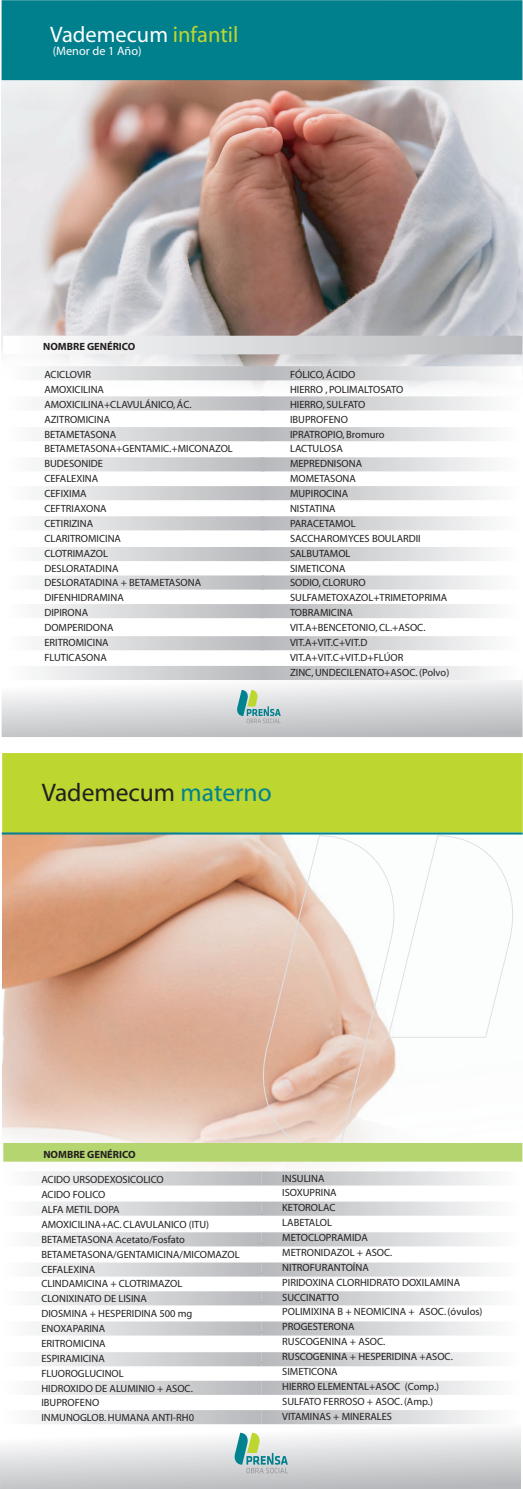
<style>
.page{position:relative;width:523px;height:1489px;background:#fff}
.page>*{position:absolute;margin:0;border:0;box-sizing:border-box;transform-origin:0 0}
.t1{font:25.46px "Myriad";color:#231f20}
.t2{font:22.49px "Myriad";color:#fff}
.t3{font:12.25px "Myriad";color:#fff}
.t4{font:10.5px/14.9px "Myriad";color:#231f20}
.t5{font:700 10.5px "Myriad";color:#231f20}
.s1{color:#bed630}
.s2{color:#00828f}
</style>
<div class="page">
<img style="left:1px;top:0;width:522px;height:411px">
<div style="left:3px;top:336px;width:519px;height:18px;background:linear-gradient(to right,#fdfefe,#b7b8bb)"></div>
<svg style="left:3px;top:366px;width:258px;height:14px"></svg>
<svg style="left:3px;top:396px;width:258px;height:14px"></svg>
<svg style="left:37px;top:427px;width:224px;height:14px;background:#d6d6d8"></svg>
<svg style="left:37px;top:457px;width:224px;height:14px;background:#d6d7d9"></svg>
<svg style="left:37px;top:486px;width:224px;height:14px;background:#d5d6d8"></svg>
<svg style="left:37px;top:516px;width:224px;height:14px;background:#d6d7d9"></svg>
<svg style="left:37px;top:547px;width:224px;height:14px;background:#d5d6d8"></svg>
<svg style="left:261px;top:547px;width:228px;height:14px;background:#d5d5d7"></svg>
<svg style="left:37px;top:575px;width:224px;height:14px;background:#d7d7d9"></svg>
<svg style="left:261px;top:575px;width:228px;height:14px;background:#d6d7d9"></svg>
<svg style="left:37px;top:604px;width:224px;height:14px;background:#d5d6d8"></svg>
<svg style="left:261px;top:604px;width:228px;height:14px;background:#d5d6d8"></svg>
<svg style="left:261px;top:516px;width:228px;height:14px;background:#d5d6d8"></svg>
<svg style="left:261px;top:486px;width:228px;height:14px;background:#d5d6d8"></svg>
<svg style="left:261px;top:457px;width:228px;height:14px;background:#d5d6d8"></svg>
<svg style="left:261px;top:427px;width:228px;height:14px;background:#d5d6d8"></svg>
<svg style="left:261px;top:396px;width:261px;height:14px"></svg>
<svg style="left:261px;top:366px;width:261px;height:14px"></svg>
<svg style="left:2px;top:650px;width:521px;height:87px"></svg>
<div style="left:2px;top:0;width:520px;height:80px;background:#007f8d"></div>
<svg style="left:236px;top:690px;width:45px;height:33px"></svg>
<svg style="left:37px;top:636px;width:224px;height:14px;background:#d6d7d8"></svg>
<svg style="left:261px;top:636px;width:228px;height:14px;background:#d5d6d8"></svg>
<svg style="left:3px;top:666px;width:258px;height:14px"></svg>
<svg style="left:261px;top:666px;width:261px;height:14px"></svg>
<img style="left:2px;top:834px;width:521px;height:335px">
<svg style="left:252px;top:835px;width:153px;height:308px"></svg>
<svg style="left:387px;top:835px;width:136px;height:202px"></svg>
<svg style="left:0;top:1424px;width:521px;height:65px"></svg>
<div style="left:2px;top:753px;width:521px;height:79px;background:#bed630"></div>
<hr style="left:2px;top:832px;width:521px;height:2px;background:#00828f">
<svg style="left:234px;top:1432px;width:54px;height:41px"></svg>
<div style="left:3px;top:1143px;width:519px;height:18px;background:#b4d56f"></div>
<svg style="left:261px;top:1352px;width:228px;height:14px;background:#d5d6d8"></svg>
<svg style="left:261px;top:1321px;width:228px;height:14px;background:#d6d7d9"></svg>
<svg style="left:261px;top:1291px;width:228px;height:14px;background:#d5d6d8"></svg>
<svg style="left:261px;top:1262px;width:228px;height:14px;background:#d6d7d9"></svg>
<svg style="left:261px;top:1232px;width:228px;height:14px;background:#d5d6d8"></svg>
<svg style="left:261px;top:1201px;width:228px;height:14px;background:#d6d7d9"></svg>
<svg style="left:261px;top:1171px;width:228px;height:14px;background:#d6d7d8"></svg>
<svg style="left:34px;top:1171px;width:227px;height:14px;background:#d6d7d9"></svg>
<svg style="left:34px;top:1201px;width:227px;height:14px;background:#d7d7d9"></svg>
<svg style="left:34px;top:1232px;width:227px;height:14px;background:#d6d7d8"></svg>
<svg style="left:34px;top:1262px;width:227px;height:14px;background:#d6d7d9"></svg>
<svg style="left:34px;top:1291px;width:227px;height:14px;background:#d6d7d8"></svg>
<svg style="left:34px;top:1321px;width:227px;height:14px;background:#d6d7d9"></svg>
<svg style="left:34px;top:1352px;width:227px;height:14px;background:#d5d6d8"></svg>
<svg style="left:261px;top:1380px;width:228px;height:15px"></svg>
<svg style="left:34px;top:1380px;width:227px;height:15px"></svg>
<svg style="left:261px;top:1410px;width:228px;height:14px;background:#d5d6d8"></svg>
<svg style="left:34px;top:1410px;width:227px;height:14px;background:#d5d6d8"></svg>
<h2 class="t2" style="left:50px;top:24px;width:190px">Vademecum <span class="s1">infantil</span></h2>
<p class="t3" style="left:53px;top:44px;width:90px">(Menor de 1 Año)</p>
<p class="t5" style="left:43px;top:341px;width:94px">NOMBRE GENÉRICO</p>
<p class="t4" style="left:44px;top:368px;width:190px">ACICLOVIR<br>AMOXICILINA<br>AMOXICILINA+CLAVULÁNICO, ÁC.<br>AZITROMICINA<br>BETAMETASONA<br>BETAMETASONA+GENTAMIC.+MICONAZOL<br>BUDESONIDE<br>CEFALEXINA<br>CEFIXIMA<br>CEFTRIAXONA<br>CETIRIZINA<br>CLARITROMICINA<br>CLOTRIMAZOL<br>DESLORATADINA<br>DESLORATADINA + BETAMETASONA<br>DIFENHIDRAMINA<br>DIPIRONA<br>DOMPERIDONA<br>ERITROMICINA<br>FLUTICASONA</p>
<p class="t4" style="left:290px;top:368px;width:161px">FÓLICO, ÁCIDO<br>HIERRO , POLIMALTOSATO<br>HIERRO, SULFATO<br>IBUPROFENO<br>IPRATROPIO, Bromuro<br>LACTULOSA<br>MEPREDNISONA<br>MOMETASONA<br>MUPIROCINA<br>NISTATINA<br>PARACETAMOL<br>SACCHAROMYCES BOULARDII<br>SALBUTAMOL<br>SIMETICONA<br>SODIO, CLORURO<br>SULFAMETOXAZOL+TRIMETOPRIMA<br>TOBRAMICINA<br>VIT.A+BENCETONIO, CL.+ASOC.<br>VIT.A+VIT.C+VIT.D<br>VIT.A+VIT.C+VIT.D+FLÚOR<br>ZINC, UNDECILENATO+ASOC. (Polvo)</p>
<h1 class="t1" style="left:42px;top:780px;width:231px">Vademecum <span class="s2">materno</span></h1>
<p class="t5" style="left:43px;top:1148px;width:94px">NOMBRE GENÉRICO</p>
<p class="t4" style="left:41px;top:1172px;width:200px">ACIDO URSODEXOSICOLICO<br>ACIDO FOLICO<br>ALFA METIL DOPA<br>AMOXICILINA+AC. CLAVULANICO (ITU)<br>BETAMETASONA Acetato/Fosfato<br>BETAMETASONA/GENTAMICINA/MICOMAZOL<br>CEFALEXINA<br>CLINDAMICINA + CLOTRIMAZOL<br>CLONIXINATO DE LISINA<br>DIOSMINA + HESPERIDINA 500 mg<br>ENOXAPARINA<br>ERITROMICINA<br>ESPIRAMICINA<br>FLUOROGLUCINOL<br>HIDROXIDO DE ALUMINIO + ASOC.<br>IBUPROFENO<br>INMUNOGLOB. HUMANA ANTI-RH0</p>
<p class="t4" style="left:282px;top:1171px;width:202px">INSULINA<br>ISOXUPRINA<br>KETOROLAC<br>LABETALOL<br>METOCLOPRAMIDA<br>METRONIDAZOL + ASOC.<br>NITROFURANTOÍNA<br>PIRIDOXINA CLORHIDRATO DOXILAMINA<br>SUCCINATTO<br>POLIMIXINA B + NEOMICINA + ASOC. (óvulos)<br>PROGESTERONA<br>RUSCOGENINA + ASOC.<br>RUSCOGENINA + HESPERIDINA +ASOC.<br>SIMETICONA<br>HIERRO ELEMENTAL+ASOC (Comp.)<br>SULFATO FERROSO + ASOC. (Amp.)<br>VITAMINAS + MINERALES</p>
</div>
